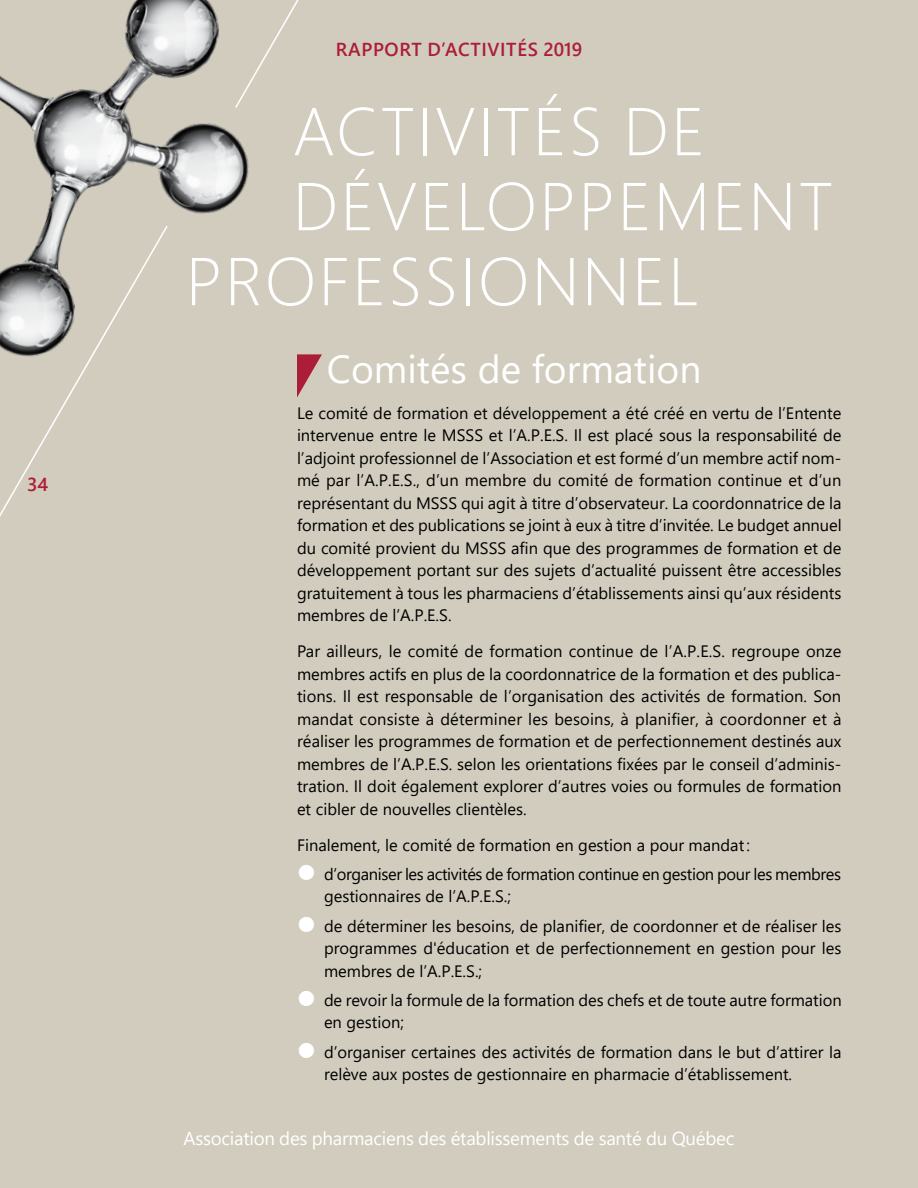
<style>
.page{position:relative;width:918px;height:1188px;background:#d1ccbe}
.page>*{position:absolute;margin:0;border:0;box-sizing:border-box;transform-origin:0 0}
.T_section{font:300 67.5px "Segoe UI";letter-spacing:.035em;color:#fff}
.T2{font:39px "Segoe UI";color:#fff}
.t1{font:18.75px "Segoe UI";letter-spacing:-.015em;color:#fff}
.t2{font:600 18.75px "Segoe UI";letter-spacing:.035em;color:#ac1d37}
.t3{font:16.5px/22.5px "Segoe UI";color:#000;text-align:justify}
.t4{font:16.5px/22.5px "Segoe UI";letter-spacing:-.02em;color:#000}
</style>
<div class="page">
<img style="left:0;top:0;width:249px;height:224px">
<svg style="left:0;top:224px;width:168px;height:293px"></svg>
<svg style="left:234px;top:0;width:65px;height:110px"></svg>
<svg style="left:297px;top:354px;width:25px;height:44px"></svg>
<p class="t2" style="left:27px;top:469px;width:23px">34</p>
<p class="t2" style="left:336px;top:34px;width:248px">RAPPORT D’ACTIVITÉS 2019</p>
<p class="T_section" style="left:293px;top:77px;width:414px">ACTIVITÉS DE</p>
<p class="T_section" style="left:293px;top:152px;width:542px">DÉVELOPPEMENT</p>
<p class="T_section" style="left:186px;top:227px;width:515px">PROFESSIONNEL</p>
<p class="T2" style="left:327px;top:337px;width:376px">Comités de formation</p>
<p class="t3" style="left:297px;top:401px;width:546px">Le comité de formation et développement a été créé en vertu de l’Entente intervenue entre le MSSS et l’A.P.E.S. Il est placé sous la responsabilité de l’adjoint professionnel de l’Association et est formé d’un membre actif nom&shy;mé par l’A.P.E.S., d’un membre du comité de formation continue et d’un représentant du MSSS qui agit à titre d’observateur. La coordonnatrice de la formation et des publications se joint à eux à titre d’invitée. Le budget annuel du comité provient du MSSS afin que des programmes de formation et de développement portant sur des sujets d’actualité puissent être accessibles gratuitement à tous les pharmaciens d’établissements ainsi qu’aux résidents membres de l’A.P.E.S.</p>
<p class="t3" style="left:297px;top:640px;width:546px">Par ailleurs, le comité de formation continue de l’A.P.E.S. regroupe onze membres actifs en plus de la coordonnatrice de la formation et des publica&shy;tions. Il est responsable de l’organisation des activités de formation. Son mandat consiste à déterminer les besoins, à planifier, à coordonner et à réaliser les programmes de formation et de perfectionnement destinés aux membres de l’A.P.E.S. selon les orientations fixées par le conseil d’adminis&shy;tration. Il doit également explorer d’autres voies ou formules de formation et cibler de nouvelles clientèles.</p>
<p class="t3" style="left:297px;top:833px;width:454px">Finalement, le comité de formation en gestion a pour mandat:</p>
<p class="t4" style="left:324px;top:862px;width:519px">d’organiser les activités de formation continue en gestion pour les membres gestionnaires de l’A.P.E.S.;</p>
<p class="t3" style="left:324px;top:914px;width:519px">de déterminer les besoins, de planifier, de coordonner et de réaliser les programmes d'éducation et de perfectionnement en gestion pour les membres de l’A.P.E.S.;</p>
<p class="t3" style="left:324px;top:988px;width:519px">de revoir la formule de la formation des chefs et de toute autre formation en gestion;</p>
<p class="t3" style="left:324px;top:1040px;width:519px">d’organiser certaines des activités de formation dans le but d’attirer la relève aux postes de gestionnaire en pharmacie d’établissement.</p>
<p class="t1" style="left:184px;top:1124px;width:552px">Association des pharmaciens des établissements de santé du Québec</p>
</div>
